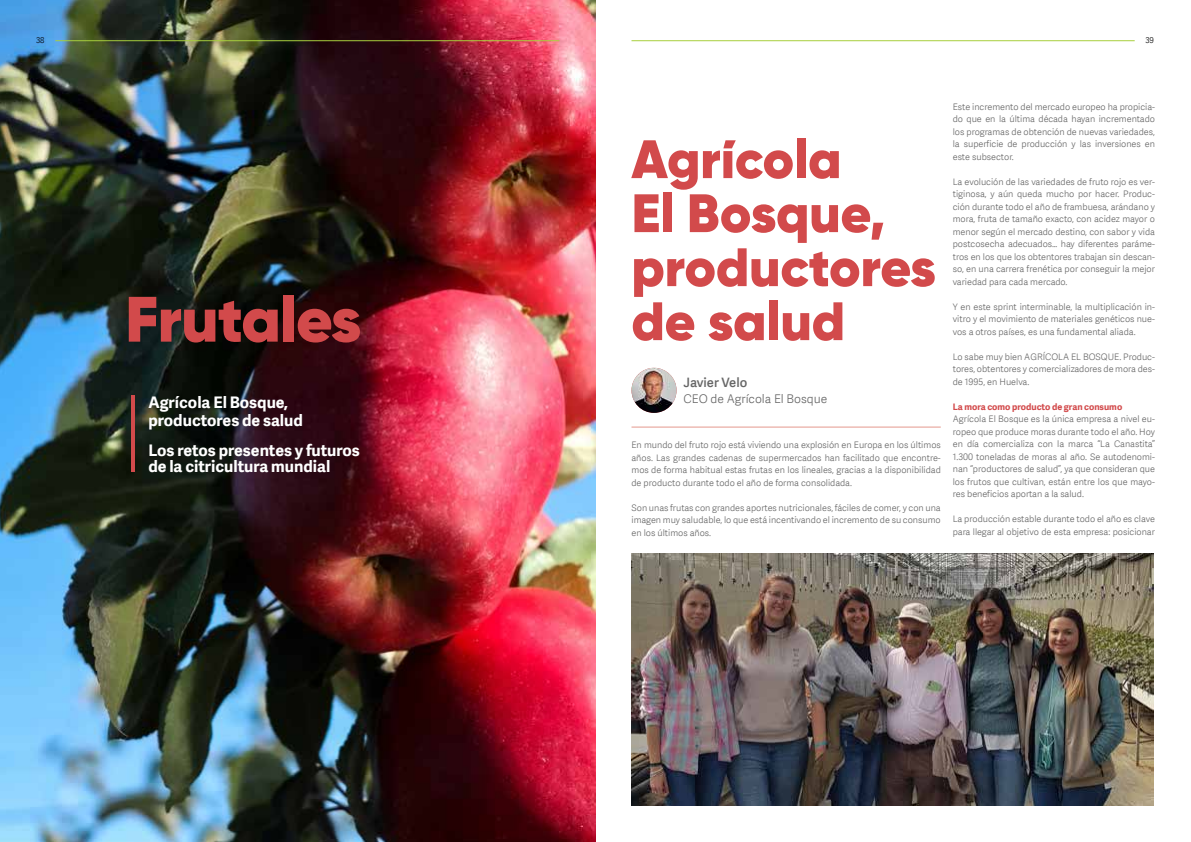
<style>
.page{position:relative;width:1191px;height:842px;background:#fff}
.page>*{position:absolute;margin:0;border:0;box-sizing:border-box;transform-origin:0 0}
.t1{font:900 64px "Gilroy";letter-spacing:-.01em;color:#d24a4b}
.t2{font:900 54px/54px "Gilroy";color:#d24a4b}
.t3{font:700 16px/18px "Adelle Sans";color:#fff}
.t4{font:600 13px "Adelle Sans";color:#666}
.t5{font:300 12px "Adelle Sans";color:#666}
.t6{font:300 9px/12.5px "Adelle Sans";color:#666;text-align:justify}
.t7{font:700 9px "Adelle Sans";color:#d24a4b}
.t8{font:300 8px "Adelle Sans";color:#000}
</style>
<div class="page">
<img style="left:0;top:0;width:595px;height:842px">
<hr style="left:131px;top:395px;width:4px;height:76px;background:#d24a4b">
<hr style="left:631px;top:427px;width:309px;height:1px;background:#e4988d">
<img style="left:631px;top:368px;width:45px;height:45px;border-radius:23px">
<img style="left:631px;top:554px;width:523px;height:252px">
<hr style="left:631px;top:41px;width:503px;height:1px;background:#a8cf3d">
<hr style="left:55px;top:41px;width:504px;height:1px;background:#a8cf3d">
<p class="t8" style="left:36px;top:36px;width:10px">38</p>
<p class="t8" style="left:1145px;top:36px;width:10px">39</p>
<h1 class="t1" style="left:125px;top:279px;width:237px">Frutales</h1>
<h3 class="t3" style="left:148px;top:393px;width:156px">Agrícola El Bosque, productores de salud</h3>
<h3 class="t3" style="left:148px;top:442px;width:213px;line-height:16px">Los retos presentes y futuros de la citricultura mundial</h3>
<h2 class="t2" style="left:631px;top:132px;width:306px">Agrícola<br>El Bosque, productores de salud</h2>
<h3 class="t4" style="left:683px;top:375px;width:65px">Javier Velo</h3>
<h3 class="t5" style="left:683px;top:392px;width:145px">CEO de Agrícola El Bosque</h3>
<p class="t6" style="left:631px;top:439px;width:311px">En mundo del fruto rojo está viviendo una explosión en Europa en los últimos años. Las grandes cadenas de supermercados han facilitado que encontre&shy;mos de forma habitual estas frutas en los lineales, gracias a la disponibilidad de producto durante todo el año de forma consolidada.</p>
<p class="t6" style="left:631px;top:501px;width:311px">Son unas frutas con grandes aportes nutricionales, fáciles de comer, y con una imagen muy saludable, lo que está incentivando el incremento de su consumo en los últimos años.</p>
<p class="t6" style="left:952px;top:100px;width:204px">Este incremento del mercado europeo ha propicia&shy;do que en la última década hayan incrementado los programas de obtención de nuevas variedades, la superficie de producción y las inversiones en este subsector.</p>
<p class="t6" style="left:952px;top:175px;width:204px">La evolución de las variedades de fruto rojo es ver&shy;tiginosa, y aún queda mucho por hacer. Produc&shy;ción durante todo el año de frambuesa, arándano y mora, fruta de tamaño exacto, con acidez mayor o menor según el mercado destino, con sabor y vida postcosecha adecuados… hay diferentes paráme&shy;tros en los que los obtentores trabajan sin descan&shy;so, en una carrera frenética por conseguir la mejor variedad para cada mercado.</p>
<p class="t6" style="left:952px;top:300px;width:204px">Y en este sprint interminable, la multiplicación in&shy;vitro y el movimiento de materiales genéticos nue&shy;vos a otros países, es una fundamental aliada.</p>
<p class="t6" style="left:952px;top:350px;width:204px">Lo sabe muy bien AGRÍCOLA EL BOSQUE. Produc&shy;tores, obtentores y comercializadores de mora des&shy;de 1995, en Huelva.</p>
<p class="t7" style="left:952px;top:401px;width:171px">La mora como producto de gran consumo</p>
<p class="t6" style="left:952px;top:413px;width:204px">Agrícola El Bosque es la única empresa a nivel eu&shy;ropeo que produce moras durante todo el año. Hoy en día comercializa con la marca “La Canastita” 1.300 toneladas de moras al año. Se autodenomi&shy;nan “productores de salud”, ya que consideran que los frutos que cultivan, están entre los que mayo&shy;res beneficios aportan a la salud.</p>
<p class="t6" style="left:952px;top:513px;width:204px">La producción estable durante todo el año es clave para llegar al objetivo de esta empresa: posicionar</p>
</div>
